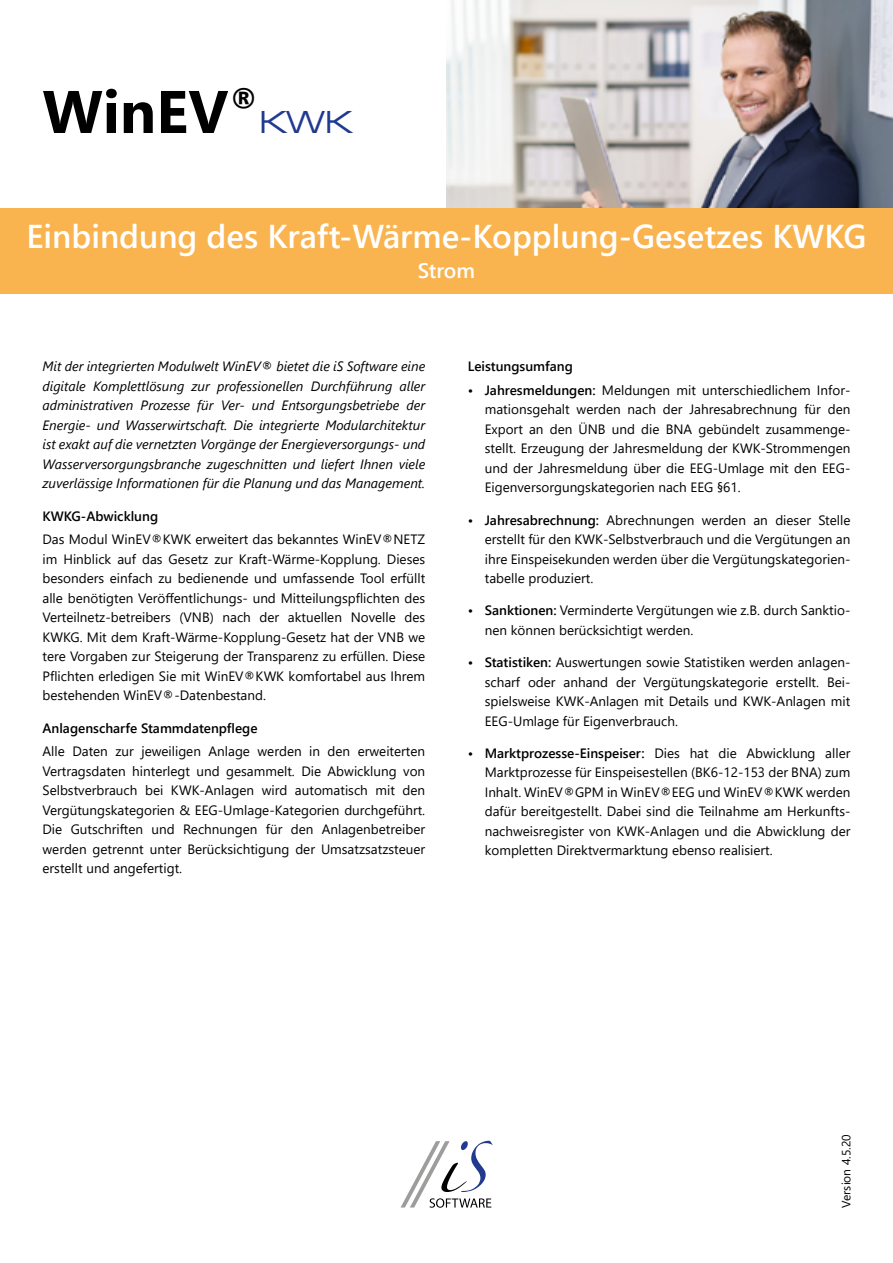
<style>
.page{position:relative;width:893px;height:1263px;background:#fff}
.page>*{position:absolute;margin:0;border:0;box-sizing:border-box;transform-origin:0 0}
.t1{font:700 60px "Segoe UI";color:#000}
.t2{font:600 33px "Segoe UI";color:#fff}
.t3{font:expanded 30px "Square 721 BT";color:#213a8f}
.t4{font:600 21px "Segoe UI";letter-spacing:-.005em;color:#fff}
.t5{font:13.5px/19.5px "Segoe UI";color:#000;text-align:justify}
.t6{font:italic 13.5px/19.5px "Segoe UI";color:#000;text-align:justify}
.t7{font:600 13.5px "Segoe UI";color:#000}
.t8{font:12px "Segoe UI";color:#000}
.s1{font-weight:600}
</style>
<div class="page">
<svg style="left:401px;top:1141px;width:91px;height:67px"></svg>
<img style="left:446px;top:0;width:447px;height:208px">
<div style="left:0;top:208px;width:893px;height:85px;background:#f9b44f"></div>
<h1 class="t1" style="left:43px;top:55px;width:218px">WinEV<sup>®</sup></h1>
<h3 class="t3" style="left:259px;top:104px;width:95px">KWK</h3>
<h2 class="t2" style="left:27px;top:205px;width:841px">Einbindung des Kraft-Wärme-Kopplung-Gesetzes KWKG</h2>
<h3 class="t4" style="left:418px;top:250px;width:59px">Strom</h3>
<p class="t6" style="left:43px;top:355px;width:384px">Mit der integrierten Modulwelt WinEV® bietet die iS Software eine digitale Komplettlösung zur professionellen Durchführung aller administrativen Prozesse für Ver- und Entsorgungsbetriebe der Energie- und Wasserwirtschaft. Die integrierte Modularchitektur ist exakt auf die vernetzten Vorgänge der Energieversorgungs- und Wasserversorgungsbranche zugeschnitten und liefert Ihnen viele zuverlässige Informationen für die Planung und das Management.</p>
<p class="t7" style="left:43px;top:503px;width:117px">KWKG-Abwicklung</p>
<p class="t5" style="left:43px;top:528px;width:384px">Das Modul WinEV®KWK erweitert das bekanntes WinEV®NETZ im Hinblick auf das Gesetz zur Kraft-Wärme-Kopplung. Dieses besonders einfach zu bedienende und umfassende Tool erfüllt alle benötigten Veröffentlichungs- und Mitteilungspflichten des Verteilnetz-betreibers (VNB) nach der aktuellen Novelle des KWKG. Mit dem Kraft-Wärme-Kopplung-Gesetz hat der VNB we tere Vorgaben zur Steigerung der Transparenz zu erfüllen. Diese Pflichten erledigen Sie mit WinEV®KWK komfortabel aus Ihrem bestehenden WinEV®-Datenbestand.</p>
<p class="t7" style="left:43px;top:715px;width:217px">Anlagenscharfe Stammdatenpflege</p>
<p class="t5" style="left:43px;top:740px;width:384px">Alle Daten zur jeweiligen Anlage werden in den erweiterten Vertragsdaten hinterlegt und gesammelt. Die Abwicklung von Selbstverbrauch bei KWK-Anlagen wird automatisch mit den Vergütungskategorien &amp; EEG-Umlage-Kategorien durchgeführt.<br>Die Gutschriften und Rechnungen für den Anlagenbetreiber werden getrennt unter Berücksichtigung der Umsatzsatzsteuer erstellt und angefertigt.</p>
<p class="t7" style="left:468px;top:354px;width:107px">Leistungsumfang</p>
<p class="t5" style="left:485px;top:379px;width:367px;text-indent:-17px"><span class="s1">• Jahresmeldungen:</span> Meldungen mit unterschiedlichem Infor&shy;mationsgehalt werden nach der Jahresabrechnung für den Export an den ÜNB und die BNA gebündelt zusammenge&shy;stellt. Erzeugung der Jahresmeldung der KWK-Strommengen und der Jahresmeldung über die EEG-Umlage mit den EEG-Eigenversorgungskategorien nach EEG §61.</p>
<p class="t5" style="left:485px;top:509px;width:367px;text-indent:-17px"><span class="s1">• Jahresabrechnung:</span> Abrechnungen werden an dieser Stelle erstellt für den KWK-Selbstverbrauch und die Vergütungen an ihre Einspeisekunden werden über die Vergütungskategorien&shy;tabelle produziert.</p>
<p class="t5" style="left:485px;top:600px;width:367px;text-indent:-17px"><span class="s1">• Sanktionen:</span> Verminderte Vergütungen wie z.B. durch Sanktio&shy;nen können berücksichtigt werden.</p>
<p class="t5" style="left:485px;top:651px;width:367px;text-indent:-17px"><span class="s1">• Statistiken:</span> Auswertungen sowie Statistiken werden anlagen&shy;scharf oder anhand der Vergütungskategorie erstellt. Bei&shy;spielsweise KWK-Anlagen mit Details und KWK-Anlagen mit EEG-Umlage für Eigenverbrauch.</p>
<p class="t5" style="left:485px;top:742px;width:367px;text-indent:-17px"><span class="s1">• Marktprozesse-Einspeiser:</span> Dies hat die Abwicklung aller Marktprozesse für Einspeisestellen (BK6-12-153 der BNA) zum Inhalt. WinEV®GPM in WinEV®EEG und WinEV®KWK werden dafür bereitgestellt. Dabei sind die Teilnahme am Herkunfts&shy;nachweisregister von KWK-Anlagen und die Abwicklung der kompletten Direktvermarktung ebenso realisiert.</p>
<p class="t8" style="left:835px;top:1208px;width:75px;rotate:-90deg">Version 4.5.20</p>
</div>
